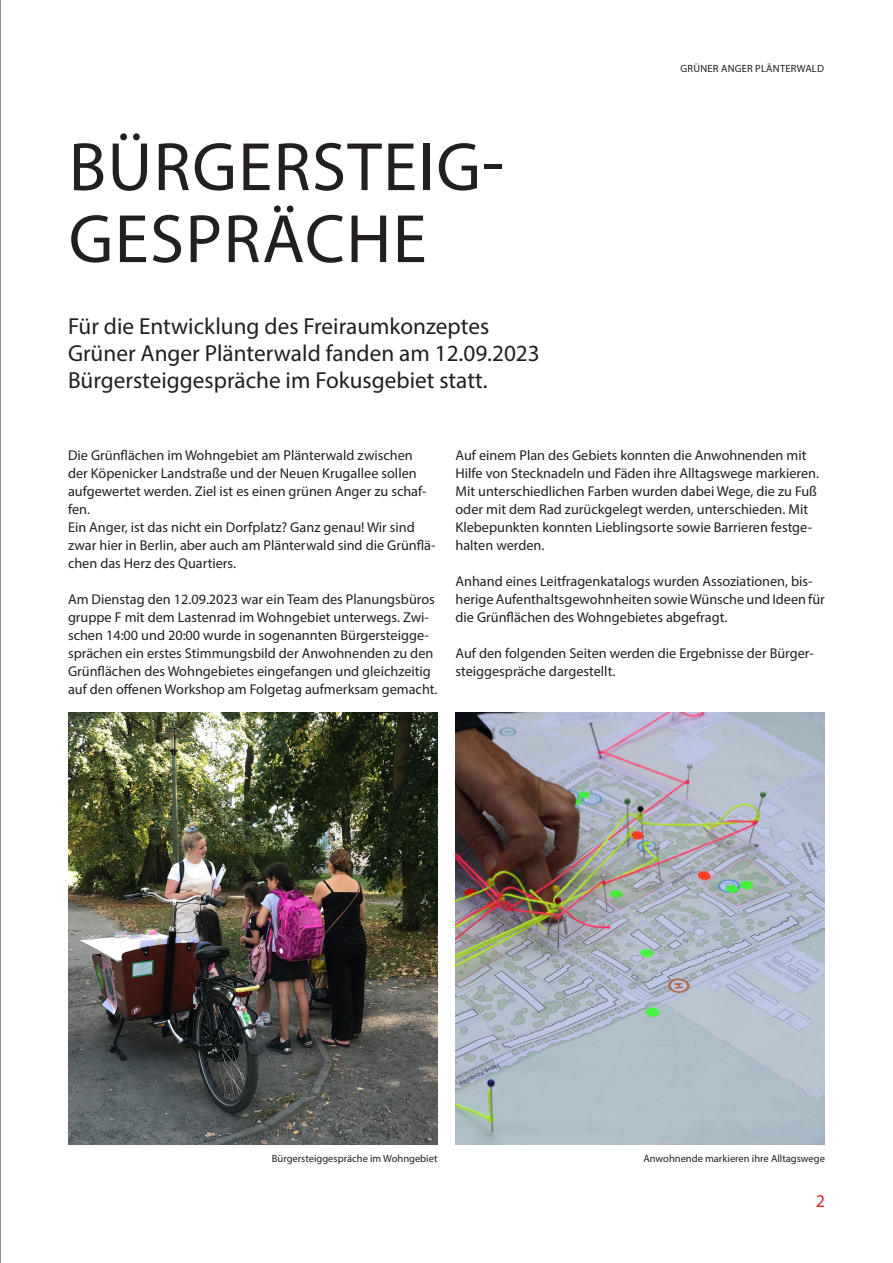
<style>
.page{position:relative;width:893px;height:1263px;background:#fff}
.page>*{position:absolute;margin:0;border:0;box-sizing:border-box;transform-origin:0 0}
.t1{font:69px/72px "Myriad Pro";letter-spacing:.02em;color:#231f20}
.Intro_15_5_pt{font:23.25px/27px "Myriad Pro";color:#231f20}
.Pagina_Rot{font:18px "Myriad Pro";color:#ee1b2d}
.Copy_9_5_pt{font:14.25px/18px "Myriad Pro";color:#231f20}
.Bildunterschrift{font:10.5px "Myriad Pro";color:#231f20}
.Kapitel{font:10.5px "Myriad Pro";letter-spacing:.02em;color:#231f20}
</style>
<div class="page">
<img style="left:455px;top:712px;width:370px;height:432px">
<img style="left:68px;top:712px;width:369px;height:432px">
<hr style="left:0;top:0;width:1px;height:1263px;background:#231f20">
<h2 class="t1" style="left:69px;top:130px;width:436px">BÜRGERSTEIG-<br>GESPRÄCHE</h2>
<p class="Intro_15_5_pt" style="left:68px;top:312px;width:473px">Für die Entwicklung des Freiraumkonzeptes<br>Grüner Anger Plänterwald fanden am 12.09.2023<br>Bürgersteiggespräche im Fokusgebiet statt.</p>
<p class="Kapitel" style="left:681px;top:62px;width:145px">GRÜNER ANGER PLÄNTERWALD</p>
<p class="Copy_9_5_pt" style="left:68px;top:446px;width:360px">Die Grünflächen im Wohngebiet am Plänterwald zwischen der Köpenicker Landstraße und der Neuen Krugallee sollen aufgewertet werden. Ziel ist es einen grünen Anger zu schaf&shy;fen.</p>
<p class="Copy_9_5_pt" style="left:68px;top:518px;width:369px">Ein Anger, ist das nicht ein Dorfplatz? Ganz genau! Wir sind zwar hier in Berlin, aber auch am Plänterwald sind die Grünflä&shy;chen das Herz des Quartiers.</p>
<p class="Copy_9_5_pt" style="left:68px;top:590px;width:371px">Am Dienstag den 12.09.2023 war ein Team des Planungsbüros gruppe F mit dem Lastenrad im Wohngebiet unterwegs. Zwi&shy;schen 14:00 und 20:00 wurde in sogenannten Bürgersteigge&shy;sprächen ein erstes Stimmungsbild der Anwohnenden zu den Grünflächen des Wohngebietes eingefangen und gleichzeitig auf den offenen Workshop am Folgetag aufmerksam gemacht.</p>
<p class="Copy_9_5_pt" style="left:455px;top:446px;width:365px">Auf einem Plan des Gebiets konnten die Anwohnenden mit Hilfe von Stecknadeln und Fäden ihre Alltagswege markieren.<br>Mit unterschiedlichen Farben wurden dabei Wege, die zu Fuß oder mit dem Rad zurückgelegt werden, unterschieden. Mit Klebepunkten konnten Lieblingsorte sowie Barrieren festge&shy;halten werden.</p>
<p class="Copy_9_5_pt" style="left:455px;top:572px;width:371px">Anhand eines Leitfragenkatalogs wurden Assoziationen, bis&shy;herige Aufenthaltsgewohnheiten sowie Wünsche und Ideen für die Grünflächen des Wohngebietes abgefragt.</p>
<p class="Copy_9_5_pt" style="left:455px;top:644px;width:360px">Auf den folgenden Seiten werden die Ergebnisse der Bürger&shy;steiggespräche dargestellt.</p>
<p class="Bildunterschrift" style="left:272px;top:1152px;width:167px">Bürgersteiggespräche im Wohngebiet</p>
<p class="Bildunterschrift" style="left:643px;top:1152px;width:183px">Anwohnende markieren ihre Alltagswege</p>
<p class="Pagina_Rot" style="left:816px;top:1190px;width:11px">2</p>
</div>
